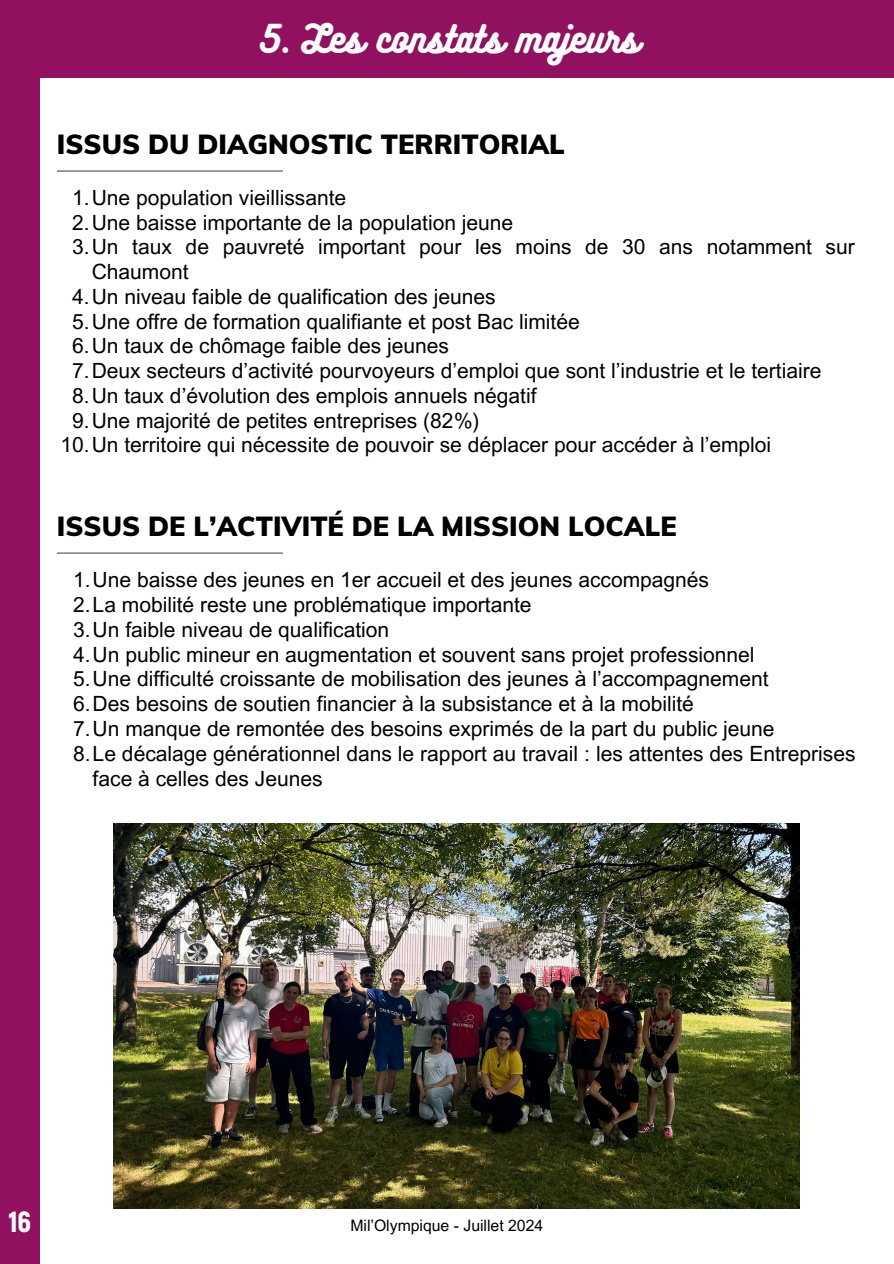
<style>
.page{position:relative;width:894px;height:1264px;background:#fff}
.page>*{position:absolute;margin:0;border:0;box-sizing:border-box;transform-origin:0 0}
.t1{font:34.5px "Bukhari Script";color:#fff}
.t2{font:900 29.1px "Akrobat";color:#fff}
.t3{font:900 27px "Muli";color:#000}
.t4{font:21px "Arial MT Pro";color:#000}
.t5{font:15.75px "Arial MT Pro";color:#000}
</style>
<div class="page">
<div style="left:0;top:0;width:40px;height:1263px;background:#921060"></div>
<hr style="left:57px;top:170px;width:226px;height:2px;background:#4d4f51">
<div style="left:18px;top:0;width:875px;height:78px;background:#921060"></div>
<hr style="left:57px;top:552px;width:226px;height:1px;background:#4d4f51">
<img style="left:113px;top:823px;width:686px;height:385px">
<h1 class="t1" style="left:260px;top:20px;width:380px">5. Les constats majeurs</h1>
<p class="t3" style="left:57px;top:125px;width:509px">ISSUS DU DIAGNOSTIC TERRITORIAL</p>
<p class="t4" style="left:72px;top:185px;width:275px">1.Une population vieillissante</p>
<p class="t4" style="left:72px;top:210px;width:442px">2.Une baisse importante de la population jeune</p>
<p class="t4" style="left:72px;top:235px;width:783px">3.Un taux de pauvreté important pour les moins de 30 ans notamment sur</p>
<p class="t4" style="left:92px;top:260px;width:98px">Chaumont</p>
<p class="t4" style="left:72px;top:284px;width:425px">4.Un niveau faible de qualification des jeunes</p>
<p class="t4" style="left:72px;top:309px;width:509px">5.Une offre de formation qualifiante et post Bac limitée</p>
<p class="t4" style="left:72px;top:334px;width:378px">6.Un taux de chômage faible des jeunes</p>
<p class="t4" style="left:72px;top:359px;width:750px">7.Deux secteurs d’activité pourvoyeurs d’emploi que sont l’industrie et le tertiaire</p>
<p class="t4" style="left:72px;top:383px;width:466px">8.Un taux d’évolution des emplois annuels négatif</p>
<p class="t4" style="left:72px;top:408px;width:408px">9.Une majorité de petites entreprises (82%)</p>
<p class="t4" style="left:60px;top:433px;width:712px">10.Un territoire qui nécessite de pouvoir se déplacer pour accéder à l’emploi</p>
<p class="t3" style="left:57px;top:507px;width:621px">ISSUS DE L’ACTIVITÉ DE LA MISSION LOCALE</p>
<p class="t4" style="left:73px;top:568px;width:637px">1.Une baisse des jeunes en 1er accueil et des jeunes accompagnés</p>
<p class="t4" style="left:73px;top:593px;width:460px">2.La mobilité reste une problématique importante</p>
<p class="t4" style="left:73px;top:617px;width:317px">3.Un faible niveau de qualification</p>
<p class="t4" style="left:73px;top:642px;width:683px">4.Un public mineur en augmentation et souvent sans projet professionnel</p>
<p class="t4" style="left:73px;top:667px;width:697px">5.Une difficulté croissante de mobilisation des jeunes à l’accompagnement</p>
<p class="t4" style="left:73px;top:692px;width:622px">6.Des besoins de soutien financier à la subsistance et à la mobilité</p>
<p class="t4" style="left:73px;top:716px;width:702px">7.Un manque de remontée des besoins exprimés de la part du public jeune</p>
<p class="t4" style="left:73px;top:741px;width:783px">8.Le décalage générationnel dans le rapport au travail : les attentes des Entreprises</p>
<p class="t4" style="left:93px;top:766px;width:231px">face à celles des Jeunes</p>
<h2 class="t2" style="left:8px;top:1202px;width:24px">16</h2>
<p class="t5" style="left:350px;top:1216px;width:194px">Mil’Olympique - Juillet 2024</p>
</div>
